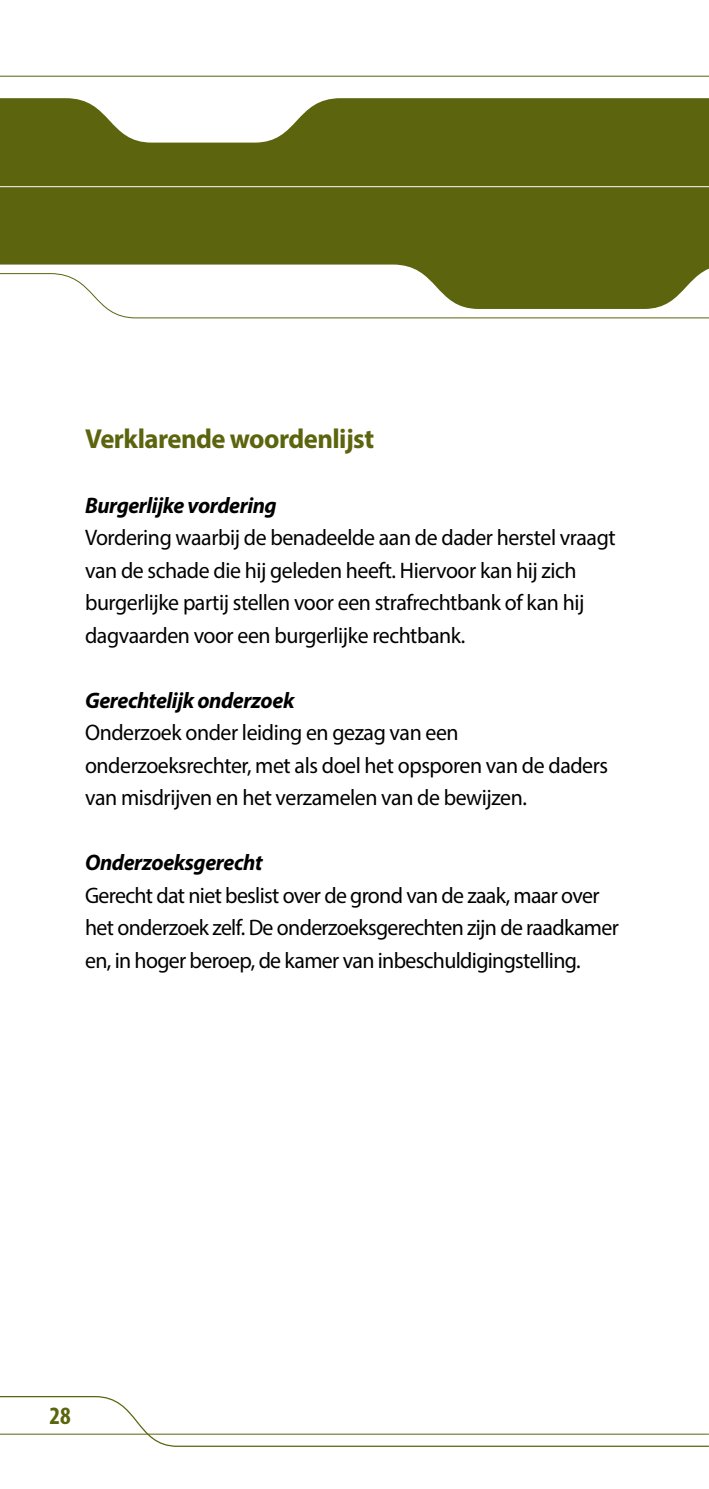
<style>
.page{position:relative;width:709px;height:1489px;background:#fff}
.page>*{position:absolute;margin:0;border:0;box-sizing:border-box;transform-origin:0 0}
.t1{font:700 27.5px "Myriad Pro";letter-spacing:-.02em;color:#5c640d}
.t2{font:700 condensed 25px "Myriad Pro";color:#5c640d}
.t3{font:22.5px/32.5px "Myriad Pro";letter-spacing:-.02em;color:#000}
.t4{font:italic 700 22.5px "Myriad Pro";letter-spacing:-.02em;color:#000}
</style>
<div class="page">
<svg style="left:0;top:1396px;width:709px;height:51px"></svg>
<hr style="left:0;top:1433px;width:709px;height:1px;background:#5c640d">
<svg style="left:0;top:75px;width:709px;height:2px"></svg>
<svg style="left:0;top:98px;width:709px;height:175px;background:#70772b"></svg>
<div style="left:0;top:135px;width:709px;height:52px;background:#5c640d"></div>
<svg style="left:0;top:273px;width:709px;height:45px"></svg>
<p class="t1" style="left:85px;top:420px;width:290px">Verklarende woordenlijst</p>
<p class="t4" style="left:85px;top:490px;width:193px">Burgerlijke vordering</p>
<p class="t3" style="left:85px;top:521px;width:532px">Vordering waarbij de benadeelde aan de dader herstel vraagt van de schade die hij geleden heeft. Hiervoor kan hij zich burgerlijke partij stellen voor een strafrechtbank of kan hij dagvaarden voor een burgerlijke rechtbank.</p>
<p class="t4" style="left:85px;top:685px;width:211px">Gerechtelijk onderzoek</p>
<p class="t3" style="left:85px;top:716px;width:524px">Onderzoek onder leiding en gezag van een onderzoeksrechter, met als doel het opsporen van de daders van misdrijven en het verzamelen van de bewijzen.</p>
<p class="t4" style="left:85px;top:848px;width:179px">Onderzoeksgerecht</p>
<p class="t3" style="left:85px;top:878px;width:535px">Gerecht dat niet beslist over de grond van de zaak, maar over het onderzoek zelf. De onderzoeksgerechten zijn de raadkamer en, in hoger beroep, de kamer van inbeschuldigingstelling.</p>
<p class="t2" style="left:50px;top:1400px;width:23px">28</p>
</div>
